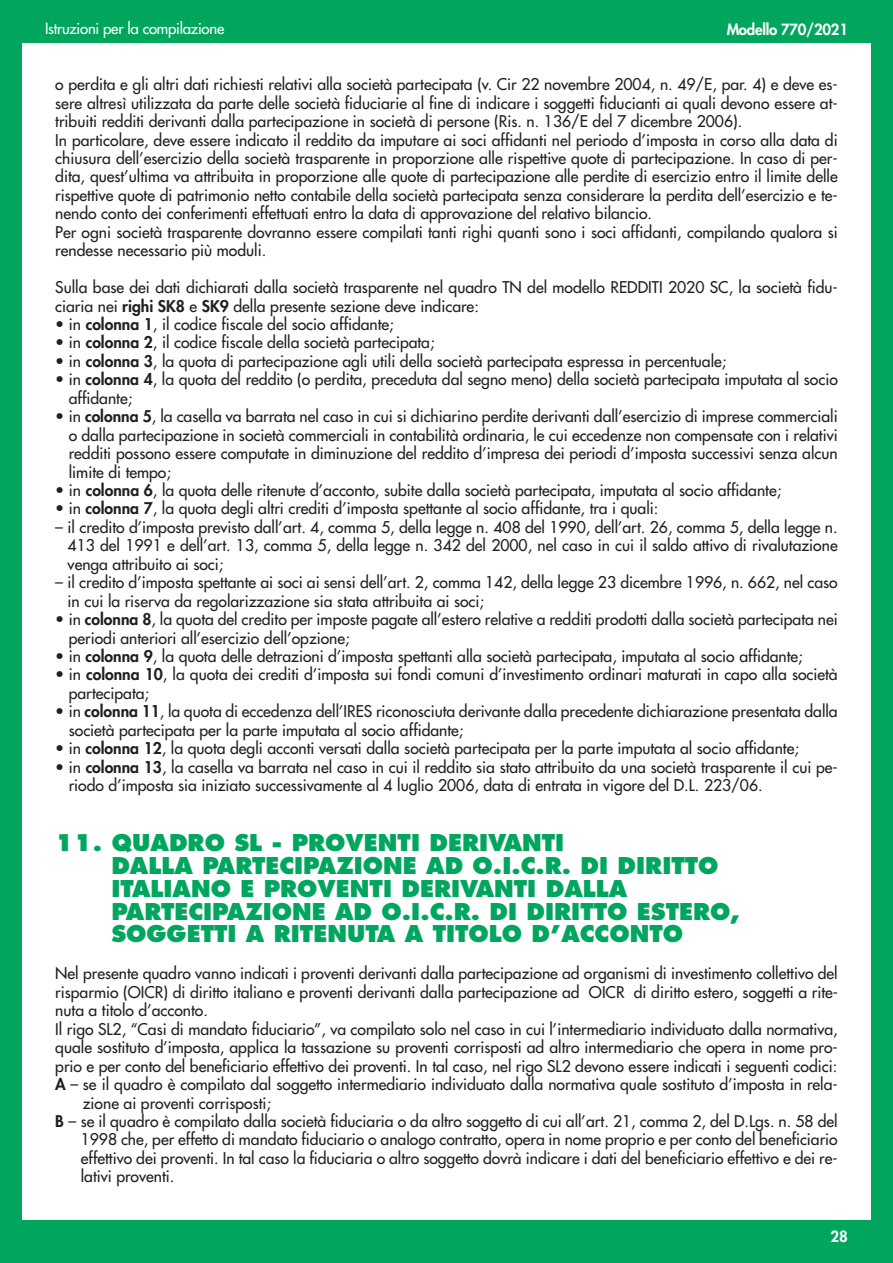
<style>
.page{position:relative;width:893px;height:1263px;background:#fff}
.page>*{position:absolute;margin:0;border:0;box-sizing:border-box;transform-origin:0 0}
.t1{font:800 22.5px/23px "Futura";color:#00a65e}
.t2{font:15.75px/18.5px "Futura";color:#231f20}
.t3{font:15px "Futura";letter-spacing:-.015em;color:#fff}
.t4{font:800 15px "Futura";letter-spacing:-.015em;color:#fff}
.s1{font-weight:800}
</style>
<div class="page">
<div style="left:0;top:43px;width:21px;height:1220px;background:#00a65e"></div>
<div style="left:872px;top:43px;width:21px;height:1177px;background:#00a65e"></div>
<div style="left:0;top:1220px;width:893px;height:43px;background:#00a65e"></div>
<div style="left:0;top:0;width:893px;height:43px;background:#00a65e"></div>
<p class="t3" style="left:45px;top:21px;width:181px">Istruzioni per la compilazione</p>
<p class="t4" style="left:727px;top:23px;width:123px">Modello 770/2021</p>
<p class="t2" style="left:55px;top:76px;width:784px">o perdita e gli altri dati richiesti relativi alla società partecipata (v. Cir 22 novembre 2004, n. 49/E, par. 4) e deve es&shy;sere altresì utilizzata da parte delle società fiduciarie al fine di indicare i soggetti fiducianti ai quali devono essere at&shy;tribuiti redditi derivanti dalla partecipazione in società di persone (Ris. n. 136/E del 7 dicembre 2006).<br>In particolare, deve essere indicato il reddito da imputare ai soci affidanti nel periodo d’imposta in corso alla data di chiusura dell’esercizio della società trasparente in proporzione alle rispettive quote di partecipazione. In caso di per&shy;dita, quest’ultima va attribuita in proporzione alle quote di partecipazione alle perdite di esercizio entro il limite delle rispettive quote di patrimonio netto contabile della società partecipata senza considerare la perdita dell’esercizio e te&shy;nendo conto dei conferimenti effettuati entro la data di approvazione del relativo bilancio.<br>Per ogni società trasparente dovranno essere compilati tanti righi quanti sono i soci affidanti, compilando qualora si rendesse necessario più moduli.</p>
<p class="t2" style="left:55px;top:279px;width:784px">Sulla base dei dati dichiarati dalla società trasparente nel quadro TN del modello REDDITI 2020 SC, la società fidu&shy;ciaria nei <span class="s1">righi SK8</span> e <span class="s1">SK9</span> della presente sezione deve indicare:</p>
<p class="t2" style="left:55px;top:316px;width:340px">• in <span class="s1">colonna 1</span>, il codice fiscale del socio affidante;</p>
<p class="t2" style="left:55px;top:334px;width:381px">• in <span class="s1">colonna 2</span>, il codice fiscale della società partecipata;</p>
<p class="t2" style="left:55px;top:353px;width:673px">• in <span class="s1">colonna 3</span>, la quota di partecipazione agli utili della società partecipata espressa in percentuale;</p>
<p class="t2" style="left:69px;top:371px;width:771px;text-indent:-13px">• in <span class="s1">colonna 4</span>, la quota del reddito (o perdita, preceduta dal segno meno) della società partecipata imputata al socio affidante;</p>
<p class="t2" style="left:69px;top:408px;width:770px;text-align:justify;text-indent:-13px">• in <span class="s1">colonna 5</span>, la casella va barrata nel caso in cui si dichiarino perdite derivanti dall’esercizio di imprese commerciali o dalla partecipazione in società commerciali in contabilità ordinaria, le cui eccedenze non compensate con i relativi redditi possono essere computate in diminuzione del reddito d’impresa dei periodi d’imposta successivi senza alcun limite di tempo;</p>
<p class="t2" style="left:55px;top:482px;width:727px">• in <span class="s1">colonna 6</span>, la quota delle ritenute d’acconto, subite dalla società partecipata, imputata al socio affidante;</p>
<p class="t2" style="left:55px;top:500px;width:605px">• in <span class="s1">colonna 7</span>, la quota degli altri crediti d’imposta spettante al socio affidante, tra i quali:</p>
<p class="t2" style="left:68px;top:519px;width:772px;text-align:justify;text-indent:-12px">– il credito d’imposta previsto dall’art. 4, comma 5, della legge n. 408 del 1990, dell’art. 26, comma 5, della legge n.<br>413 del 1991 e dell’art. 13, comma 5, della legge n. 342 del 2000, nel caso in cui il saldo attivo di rivalutazione venga attribuito ai soci;</p>
<p class="t2" style="left:68px;top:574px;width:772px;text-indent:-12px">– il credito d’imposta spettante ai soci ai sensi dell’art. 2, comma 142, della legge 23 dicembre 1996, n. 662, nel caso in cui la riserva da regolarizzazione sia stata attribuita ai soci;</p>
<p class="t2" style="left:69px;top:611px;width:770px;text-indent:-13px">• in <span class="s1">colonna 8</span>, la quota del credito per imposte pagate all’estero relative a redditi prodotti dalla società partecipata nei periodi anteriori all’esercizio dell’opzione;</p>
<p class="t2" style="left:55px;top:648px;width:749px">• in <span class="s1">colonna 9</span>, la quota delle detrazioni d’imposta spettanti alla società partecipata, imputata al socio affidante;</p>
<p class="t2" style="left:69px;top:666px;width:770px;text-indent:-13px">• in <span class="s1">colonna 10</span>, la quota dei crediti d’imposta sui fondi comuni d’investimento ordinari maturati in capo alla società partecipata;</p>
<p class="t2" style="left:69px;top:703px;width:770px;text-indent:-14px">• in <span class="s1">colonna 11</span>, la quota di eccedenza dell’IRES riconosciuta derivante dalla precedente dichiarazione presentata dalla società partecipata per la parte imputata al socio affidante;</p>
<p class="t2" style="left:55px;top:740px;width:745px">• in <span class="s1">colonna 12</span>, la quota degli acconti versati dalla società partecipata per la parte imputata al socio affidante;</p>
<p class="t2" style="left:69px;top:759px;width:770px;text-indent:-13px">• in <span class="s1">colonna 13</span>, la casella va barrata nel caso in cui il reddito sia stato attribuito da una società trasparente il cui pe&shy;riodo d’imposta sia iniziato successivamente al 4 luglio 2006, data di entrata in vigore del D.L. 223/06.</p>
<h1 class="t1" style="left:111px;top:833px;width:630px;text-indent:-56px">11. QUADRO SL - PROVENTI DERIVANTI<br>DALLA PARTECIPAZIONE AD O.I.C.R. DI DIRITTO ITALIANO E PROVENTI DERIVANTI DALLA PARTECIPAZIONE AD O.I.C.R. DI DIRITTO ESTERO, SOGGETTI A RITENUTA A TITOLO D’ACCONTO</h1>
<p class="t2" style="left:55px;top:965px;width:784px">Nel presente quadro vanno indicati i proventi derivanti dalla partecipazione ad organismi di investimento collettivo del</p>
<p class="t2" style="left:55px;top:984px;width:784px">risparmio (OICR) di diritto italiano e proventi derivanti dalla partecipazione ad OICR di diritto estero, soggetti a rite-</p>
<p class="t2" style="left:55px;top:1002px;width:154px">nuta a titolo d’acconto.</p>
<p class="t2" style="left:55px;top:1021px;width:784px">Il rigo SL2, “Casi di mandato fiduciario”, va compilato solo nel caso in cui l’intermediario individuato dalla normativa,</p>
<p class="t2" style="left:55px;top:1039px;width:784px">quale sostituto d’imposta, applica la tassazione su proventi corrisposti ad altro intermediario che opera in nome pro-</p>
<p class="t2" style="left:55px;top:1058px;width:783px">prio e per conto del beneficiario effettivo dei proventi. In tal caso, nel rigo SL2 devono essere indicati i seguenti codici:</p>
<p class="t2" style="left:55px;top:1076px;width:784px"><span class="s1">A</span> – se il quadro è compilato dal soggetto intermediario individuato dalla normativa quale sostituto d’imposta in rela-</p>
<p class="t2" style="left:83px;top:1094px;width:190px">zione ai proventi corrisposti;</p>
<p class="t2" style="left:55px;top:1113px;width:784px"><span class="s1">B</span> – se il quadro è compilato dalla società fiduciaria o da altro soggetto di cui all’art. 21, comma 2, del D.Lgs. n. 58 del</p>
<p class="t2" style="left:81px;top:1131px;width:758px">1998 che, per effetto di mandato fiduciario o analogo contratto, opera in nome proprio e per conto del beneficiario</p>
<p class="t2" style="left:81px;top:1150px;width:758px">effettivo dei proventi. In tal caso la fiduciaria o altro soggetto dovrà indicare i dati del beneficiario effettivo e dei re-</p>
<p class="t2" style="left:81px;top:1168px;width:95px">lativi proventi.</p>
<p class="t4" style="left:831px;top:1229px;width:19px">28</p>
</div>
